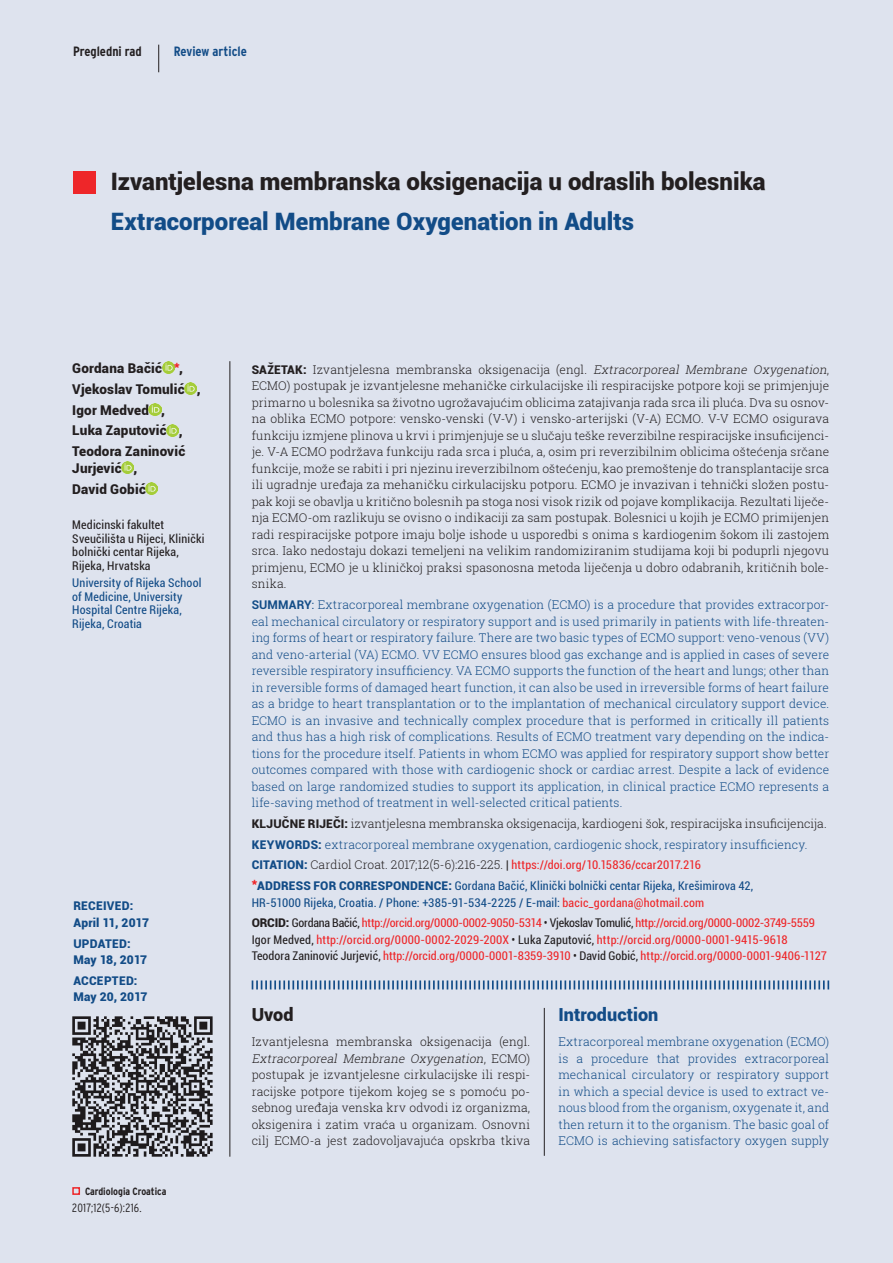
<style>
.page{position:relative;width:893px;height:1263px;background:#dee3ee}
.page>*{position:absolute;margin:0;border:0;box-sizing:border-box;transform-origin:0 0}
.t1{font:900 24px "Roboto";color:#231f20}
.t2{font:900 24px "Roboto";color:#124c87}
.t3{font:900 18px "Roboto";color:#124c87}
.t4{font:900 18px "Roboto";color:#231f20}
.t5{font:900 13.5px/20.7px "Roboto";letter-spacing:.015em;color:#231f20}
.t6{font:700 condensed 13.5px "Interstate";color:#124c87}
.t7{font:700 condensed 13.5px "Interstate";color:#231f20}
.t8{font:300 12px/16.5px "Roboto Slab";letter-spacing:.005em;color:#231f20;text-align:justify}
.t9{font:300 12px/16.5px "Roboto Slab";letter-spacing:.01em;color:#124c87;text-align:justify}
.t10{font:condensed 12px/20.7px "Roboto";letter-spacing:.005em;color:#ee2629}
.t11{font:condensed 12px/13.5px "Roboto";letter-spacing:.015em;color:#124c87}
.t12{font:condensed 12px/13.5px "Roboto";letter-spacing:.015em;color:#231f20}
.t13{font:900 12px/16.5px "Roboto";letter-spacing:.015em;color:#124c87}
.t14{font:300 condensed 12px "Interstate";letter-spacing:.02em;color:#231f20}
.t15{font:700 condensed 10.5px "Interstate";color:#231f20}
.s1{font-family:"Roboto";font-weight:900}
.s2{font-style:italic}
.s3{font-family:"Roboto";font-weight:700}
.s4{font-family:"Roboto";font-weight:400}
.s5{font-family:"Roboto";font-weight:900;color:#124c87}
.s6{color:#124c87}
.s7{font-weight:900;font-stretch:normal}
.s8{font-family:"Roboto Slab";font-weight:300;font-stretch:normal;color:#231f20}
.s9{font-family:"Roboto Slab";font-weight:700;font-stretch:normal;color:#231f20}
.s10{color:#ee2629}
.s11{font-weight:900;font-stretch:normal;color:#231f20}
.s12{color:#231f20}
</style>
<div class="page">
<div style="left:73px;top:171px;width:23px;height:22px;background:#ee2629"></div>
<svg style="left:162px;top:362px;width:12px;height:12px"></svg>
<svg style="left:185px;top:383px;width:12px;height:12px"></svg>
<svg style="left:149px;top:403px;width:12px;height:12px"></svg>
<svg style="left:167px;top:424px;width:12px;height:12px"></svg>
<svg style="left:122px;top:461px;width:12px;height:12px"></svg>
<svg style="left:146px;top:482px;width:12px;height:12px"></svg>
<svg style="left:158px;top:45px;width:1px;height:27px"></svg>
<hr style="left:230px;top:361px;width:1px;height:796px;background:#231f20">
<div style="left:72px;top:1187px;width:8px;height:8px;border:2px solid #ee2629"></div>
<svg style="left:72px;top:1016px;width:141px;height:141px"></svg>
<hr style="left:544px;top:1008px;width:1px;height:148px;background:#231f20">
<svg style="left:252px;top:980px;width:577px;height:9px"></svg>
<p class="t7" style="left:73px;top:44px;width:70px">Pregledni rad</p>
<p class="t6" style="left:174px;top:44px;width:75px">Review article</p>
<h1 class="t1" style="left:111px;top:164px;width:656px">Izvantjelesna membranska oksigenacija u odraslih bolesnika</h1>
<h1 class="t2" style="left:111px;top:204px;width:525px">Extracorporeal Membrane Oxygenation in Adults</h1>
<p class="t5" style="left:72px;top:357px;width:130px">Gordana Bačić <sup>*</sup>,<br>Vjekoslav Tomulić ,<br>Igor Medved ,<br>Luka Zaputović ,<br>Teodora Zaninović</p>
<p class="t5" style="left:72px;top:457px;width:75px">Jurjević ,<br>David Gobić</p>
<p class="t12" style="left:72px;top:518px;width:134px">Medicinski fakultet<br>Sveučilišta u Rijeci, Klinički bolnički centar Rijeka,<br>Rijeka, Hrvatska</p>
<p class="t11" style="left:72px;top:576px;width:131px">University of Rijeka School of Medicine, University<br>Hospital Centre Rijeka,<br>Rijeka, Croatia</p>
<p class="t13" style="left:73px;top:897px;width:77px">RECEIVED:<br>April 11, 2017</p>
<p class="t13" style="left:73px;top:934px;width:75px">UPDATED:<br>May 18, 2017</p>
<p class="t13" style="left:73px;top:972px;width:76px">ACCEPTED:<br>May 20, 2017</p>
<p class="t15" style="left:85px;top:1185px;width:83px">Cardiologia Croatica</p>
<p class="t14" style="left:72px;top:1201px;width:71px">2017;12(5-6):216.</p>
<p class="t8" style="left:252px;top:361px;width:579px"><span class="s1">SAŽETAK:</span> Izvantjelesna membranska oksigenacija (engl. <span class="s2">Extracorporeal Membrane Oxygenation</span>, ECMO) postupak je izvantjelesne mehaničke cirkulacijske ili respiracijske potpore koji se primjenjuje primarno u bolesnika sa životno ugrožavajućim oblicima zatajivanja rada srca ili pluća. Dva su osnov&shy;na oblika ECMO potpore: vensko-venski (V-V) i vensko-arterijski (V-A) ECMO. V-V ECMO osigurava funkciju izmjene plinova u krvi i primjenjuje se u slučaju teške reverzibilne respiracijske insuficijenci&shy;je. V-A ECMO podržava funkciju rada srca i pluća, a, osim pri reverzibilnim oblicima oštećenja srčane funkcije, može se rabiti i pri njezinu ireverzibilnom oštećenju, kao premoštenje do transplantacije srca ili ugradnje uređaja za mehaničku cirkulacijsku potporu. ECMO je invazivan i tehnički složen postu&shy;pak koji se obavlja u kritično bolesnih pa stoga nosi visok rizik od pojave komplikacija. Rezultati liječe&shy;nja ECMO-om razlikuju se ovisno o indikaciji za sam postupak. Bolesnici u kojih je ECMO primijenjen radi respiracijske potpore imaju bolje ishode u usporedbi s onima s kardiogenim šokom ili zastojem srca. Iako nedostaju dokazi temeljeni na velikim randomiziranim studijama koji bi poduprli njegovu primjenu, ECMO je u kliničkoj praksi spasonosna metoda liječenja u dobro odabranih, kritičnih bole&shy;snika.</p>
<p class="t9" style="left:252px;top:596px;width:579px"><span class="s3">SUMMARY</span><span class="s4">:</span> Extracorporeal membrane oxygenation (ECMO) is a procedure that provides extracorpor&shy;eal mechanical circulatory or respiratory support and is used primarily in patients with life-threaten&shy;ing forms of heart or respiratory failure. There are two basic types of ECMO support: veno-venous (VV) and veno-arterial (VA) ECMO. VV ECMO ensures blood gas exchange and is applied in cases of severe reversible respiratory insufficiency. VA ECMO supports the function of the heart and lungs; other than in reversible forms of damaged heart function, it can also be used in irreversible forms of heart failure as a bridge to heart transplantation or to the implantation of mechanical circulatory support device.<br>ECMO is an invasive and technically complex procedure that is performed in critically ill patients and thus has a high risk of complications. Results of ECMO treatment vary depending on the indica&shy;tions for the procedure itself. Patients in whom ECMO was applied for respiratory support show better outcomes compared with those with cardiogenic shock or cardiac arrest. Despite a lack of evidence based on large randomized studies to support its application, in clinical practice ECMO represents a life-saving method of treatment in well-selected critical patients.</p>
<p class="t8" style="left:252px;top:813px;width:577px;line-height:20.7px"><span class="s1">KLJUČNE RIJEČI:</span> izvantjelesna membranska oksigenacija, kardiogeni šok, respiracijska insuficijencija.<br><span class="s5">KEYWORDS:</span> <span class="s6">extracorporeal membrane oxygenation, cardiogenic shock, respiratory insufficiency.</span></p>
<p class="t11" style="left:252px;top:854px;width:503px;line-height:20.7px"><span class="s7">CITATION:</span> <span class="s8">Cardiol Croat. 2017;12(5-6):216-225.</span> <span class="s9">|</span> <span class="s10">https://doi.org/10.15836/ccar2017.216 </span><sup>*</sup><span class="s7">ADDRESS FOR CORRESPONDENCE:</span> Gordana Bačić, Klinički bolnički centar Rijeka, Krešimirova 42,</p>
<p class="t10" style="left:252px;top:891px;width:565px"><span class="s6">HR-51000 Rijeka, Croatia. / Phone: +385-91-534-2225 / E-mail:</span> bacic_gordana@hotmail.com<br><span class="s11">ORCID:</span> <span class="s12">Gordana Bačić,</span> http://orcid.org/0000-0002-9050-5314 <span class="s12">• Vjekoslav Tomulić,</span> http://orcid.org/0000-0002-3749-5559</p>
<p class="t10" style="left:252px;top:931px;width:577px;line-height:16.5px"><span class="s12">Igor Medved,</span> http://orcid.org/0000-0002-2029-200X <span class="s12">• Luka Zaputović,</span> http://orcid.org/0000-0001-9415-9618<br><span class="s12">Teodora Zaninović Jurjević,</span> http://orcid.org/0000-0001-8359-3910 <span class="s12">• David Gobić,</span> http://orcid.org/0000-0001-9406-1127</p>
<h2 class="t4" style="left:252px;top:1002px;width:43px">Uvod</h2>
<p class="t8" style="left:252px;top:1033px;width:280px">Izvantjelesna membranska oksigenacija (engl.<br><span class="s2">Extracorporeal Membrane Oxygenation</span>, E C M O ) postupak je izvantjelesne cirkulacijske ili respi&shy;racijske potpore tijekom kojeg se s pomoću po&shy;sebnog uređaja venska krv odvodi iz organizma, oksigenira i zatim vraća u organizam. Osnovni cilj ECMO-a jest zadovoljavajuća opskrba tkiva</p>
<h2 class="t3" style="left:558px;top:1002px;width:101px">Introduction</h2>
<p class="t9" style="left:558px;top:1033px;width:272px">Extracorporeal membrane oxygenation (ECMO) is a procedure that provides extracorporeal mechanical circulatory or respiratory support in which a special device is used to extract ve&shy;nous blood from the organism, oxygenate it, and then return it to the organism. The basic goal of ECMO is achieving satisfactory oxygen supply</p>
</div>
